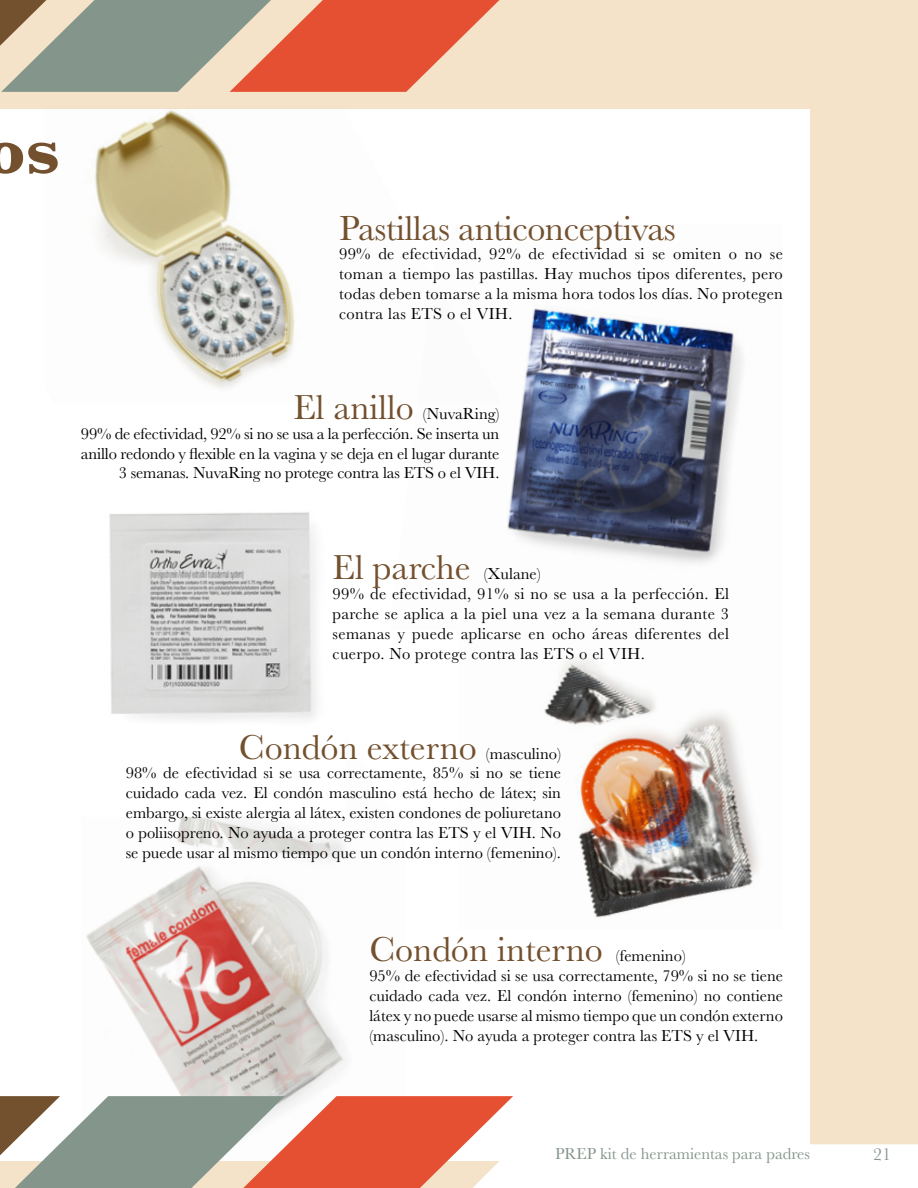
<style>
.page{position:relative;width:918px;height:1188px;background:#f4e3c8}
.page>*{position:absolute;margin:0;border:0;box-sizing:border-box;transform-origin:0 0}
.t1{font:700 72px "Baskerville";color:#73502e}
.t2{font:36px "Baskerville";color:#73502e}
.t3{font:18px "Baskerville";color:#84958b}
.t4{font:16.5px/19.8px "Baskerville";color:#000;text-align:justify}
.t5{font:16.5px "Baskerville";color:#84958b}
.s1{font-size:36px;color:#73502e}
.s2{font-size:16.5px;color:#000}
</style>
<div class="page">
<div style="left:0;top:109px;width:810px;height:1051px;background:#fff"></div>
<img style="left:544px;top:658px;width:215px;height:260px">
<img style="left:86px;top:817px;width:260px;height:279px">
<img style="left:507px;top:308px;width:236px;height:255px">
<img style="left:109px;top:512px;width:207px;height:208px">
<img style="left:94px;top:110px;width:201px;height:278px">
<svg style="left:0;top:1096px;width:918px;height:92px"></svg>
<svg style="left:0;top:0;width:500px;height:92px"></svg>
<h1 class="t1" style="left:-15px;top:99px;width:77px">os</h1>
<h2 class="t2" style="left:339px;top:205px;width:338px">Pastillas anticonceptivas</h2>
<p class="t4" style="left:339px;top:244px;width:445px">99% de efectividad, 92% de efectividad si se omiten o no se toman a tiempo las pastillas. Hay muchos tipos diferentes, pero todas deben tomarse a la misma hora todos los días. No protegen contra las ETS o el VIH.</p>
<p class="t4" style="left:81px;top:404px;width:420px;text-align:right"><span class="s1">El anillo</span> (NuvaRing)<br>99% de efectividad, 92% si no se usa a la perfección. Se inserta un anillo redondo y flexible en la vagina y se deja en el lugar durante 3 semanas. NuvaRing no protege contra las ETS o el VIH.</p>
<h2 class="t2" style="left:333px;top:545px;width:210px">El parche <span class="s2">(Xulane)</span></h2>
<p class="t4" style="left:333px;top:584px;width:398px">99% de efectividad, 91% si no se usa a la perfección. El parche se aplica a la piel una vez a la semana durante 3 semanas y puede aplicarse en ocho áreas diferentes del cuerpo. No protege contra las ETS o el VIH.</p>
<h2 class="t2" style="left:239px;top:724px;width:324px">Condón externo <span class="s2">(masculino)</span></h2>
<p class="t4" style="left:126px;top:763px;width:437px">98% de efectividad si se usa correctamente, 85% si no se tiene cuidado cada vez. El condón masculino está hecho de látex; sin embargo, si existe alergia al látex, existen condones de poliuretano o poliisopreno. No ayuda a proteger contra las ETS y el VIH. No se puede usar al mismo tiempo que un condón interno (femenino).</p>
<h2 class="t2" style="left:369px;top:927px;width:318px">Condón interno <span class="s2">(femenino)</span></h2>
<p class="t4" style="left:369px;top:966px;width:415px">95% de efectividad si se usa correctamente, 79% si no se tiene cuidado cada vez. El condón interno (femenino) no contiene látex y no puede usarse al mismo tiempo que un condón externo (masculino). No ayuda a proteger contra las ETS y el VIH.</p>
<p class="t5" style="left:555px;top:1143px;width:256px">PREP kit de herramientas para padres</p>
<p class="t3" style="left:873px;top:1143px;width:19px">21</p>
</div>
